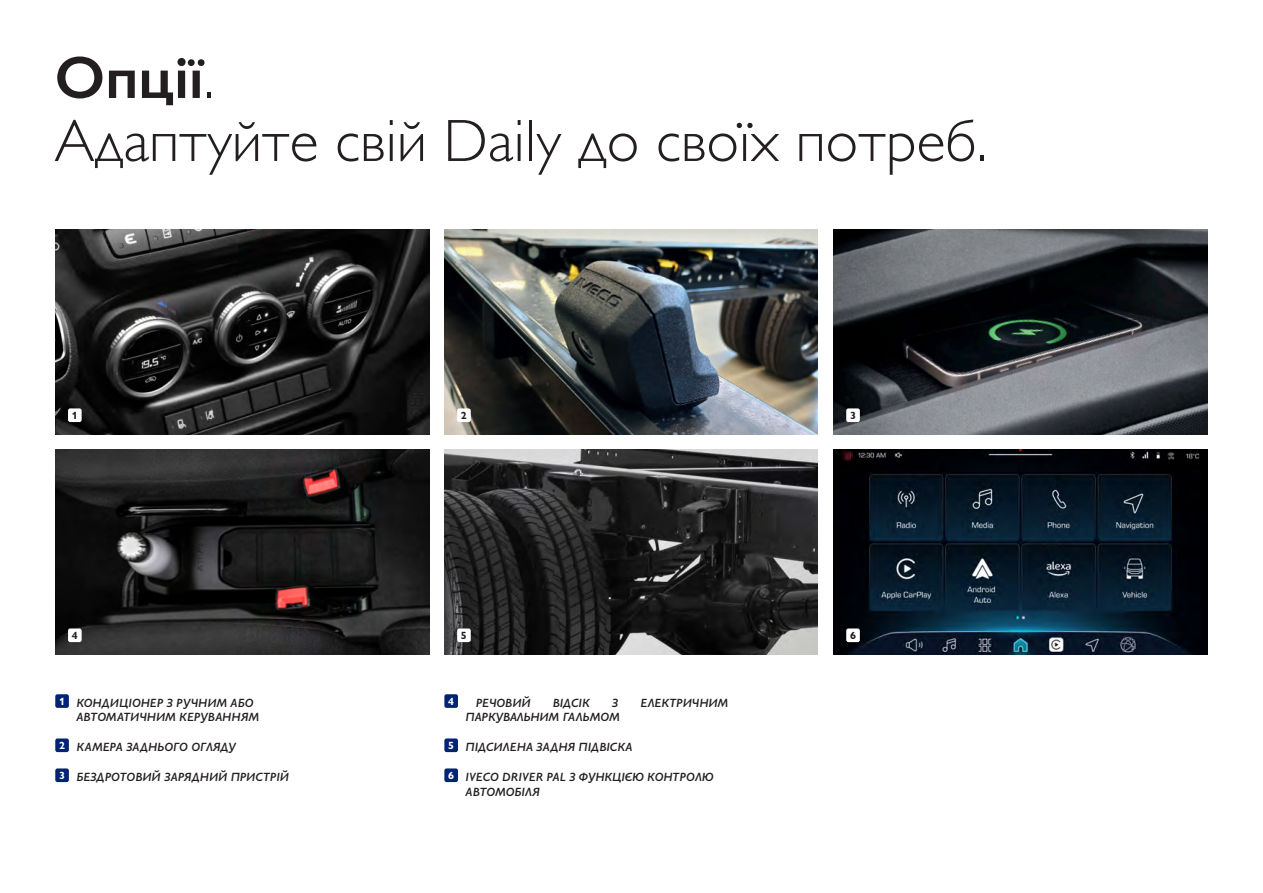
<style>
.page{position:relative;width:1263px;height:893px;background:#fff}
.page>*{position:absolute;margin:0;border:0;box-sizing:border-box;transform-origin:0 0}
.t1{font:300 60px/63px "Gill Sans";color:#231f20}
.t2{font:italic 600 12px/14.2px "Gill Sans";color:#231f20}
.Numero_bullet{font:700 10.5px "Gill Sans Nova";color:#231f20}
.t3{font:700 10.5px "Gill Sans Nova";color:#fff}
.s1{font-weight:600}
</style>
<div class="page">
<img style="left:444px;top:450px;width:374px;height:205px">
<img style="left:833px;top:450px;width:375px;height:205px">
<img style="left:55px;top:230px;width:374px;height:205px">
<img style="left:55px;top:450px;width:374px;height:205px">
<img style="left:444px;top:230px;width:374px;height:205px">
<img style="left:833px;top:230px;width:375px;height:205px">
<div style="left:68px;top:408px;width:14px;height:14px;background:#fff;border-radius:2px"></div>
<div style="left:68px;top:628px;width:14px;height:14px;background:#fff;border-radius:2px"></div>
<div style="left:457px;top:408px;width:14px;height:14px;background:#fff;border-radius:2px"></div>
<div style="left:457px;top:628px;width:14px;height:14px;background:#fff;border-radius:2px"></div>
<div style="left:846px;top:408px;width:14px;height:14px;background:#fff;border-radius:2px"></div>
<div style="left:846px;top:628px;width:14px;height:14px;background:#fff;border-radius:2px"></div>
<div style="left:55px;top:694px;width:14px;height:14px;background:#002373;border-radius:2px"></div>
<div style="left:55px;top:738px;width:14px;height:14px;background:#002373;border-radius:2px"></div>
<div style="left:55px;top:768px;width:14px;height:14px;background:#002373;border-radius:2px"></div>
<div style="left:444px;top:694px;width:14px;height:14px;background:#002373;border-radius:2px"></div>
<div style="left:444px;top:738px;width:14px;height:14px;background:#002373;border-radius:2px"></div>
<div style="left:444px;top:768px;width:14px;height:14px;background:#002373;border-radius:2px"></div>
<h1 class="t1" style="left:54px;top:44px;width:934px"><span class="s1">Опції</span>.<br>Адаптуйте свій Daily до своїх потреб.</h1>
<p class="Numero_bullet" style="left:72px;top:409px;width:7px">1</p>
<p class="Numero_bullet" style="left:461px;top:409px;width:7px">2</p>
<p class="Numero_bullet" style="left:850px;top:409px;width:7px">3</p>
<p class="Numero_bullet" style="left:72px;top:629px;width:7px">4</p>
<p class="Numero_bullet" style="left:461px;top:629px;width:7px">5</p>
<p class="Numero_bullet" style="left:850px;top:629px;width:7px">6</p>
<p class="t2" style="left:77px;top:696px;width:184px;text-indent:-17px"><sup>1</sup> КОНДИЦІОНЕР З РУЧНИМ АБО<br>АВТОМАТИЧНИМ КЕРУВАННЯМ</p>
<p class="t2" style="left:59px;top:740px;width:178px"><sup>2</sup> КАМЕРА ЗАДНЬОГО ОГЛЯДУ</p>
<p class="t2" style="left:59px;top:770px;width:231px"><sup>3</sup> БЕЗДРОТОВИЙ ЗАРЯДНИЙ ПРИСТРІЙ</p>
<p class="t3" style="left:448px;top:695px;width:7px">4</p>
<p class="t2" style="left:476px;top:696px;width:56px">РЕЧОВИЙ</p>
<p class="t2" style="left:553px;top:696px;width:38px">ВІДСІК</p>
<p class="t2" style="left:612px;top:696px;width:8px">З</p>
<p class="t2" style="left:640px;top:696px;width:89px">ЕЛЕКТРИЧНИМ</p>
<p class="t2" style="left:466px;top:710px;width:156px">ПАРКУВАЛЬНИМ ГАЛЬМОМ</p>
<p class="t2" style="left:448px;top:740px;width:186px"><sup>5</sup> ПІДСИЛЕНА ЗАДНЯ ПІДВІСКА</p>
<p class="t2" style="left:466px;top:770px;width:249px;text-indent:-17px"><sup>6</sup> IVECO DRIVER PAL З ФУНКЦІЄЮ КОНТРОЛЮ<br>АВТОМОБІЛЯ</p>
</div>
